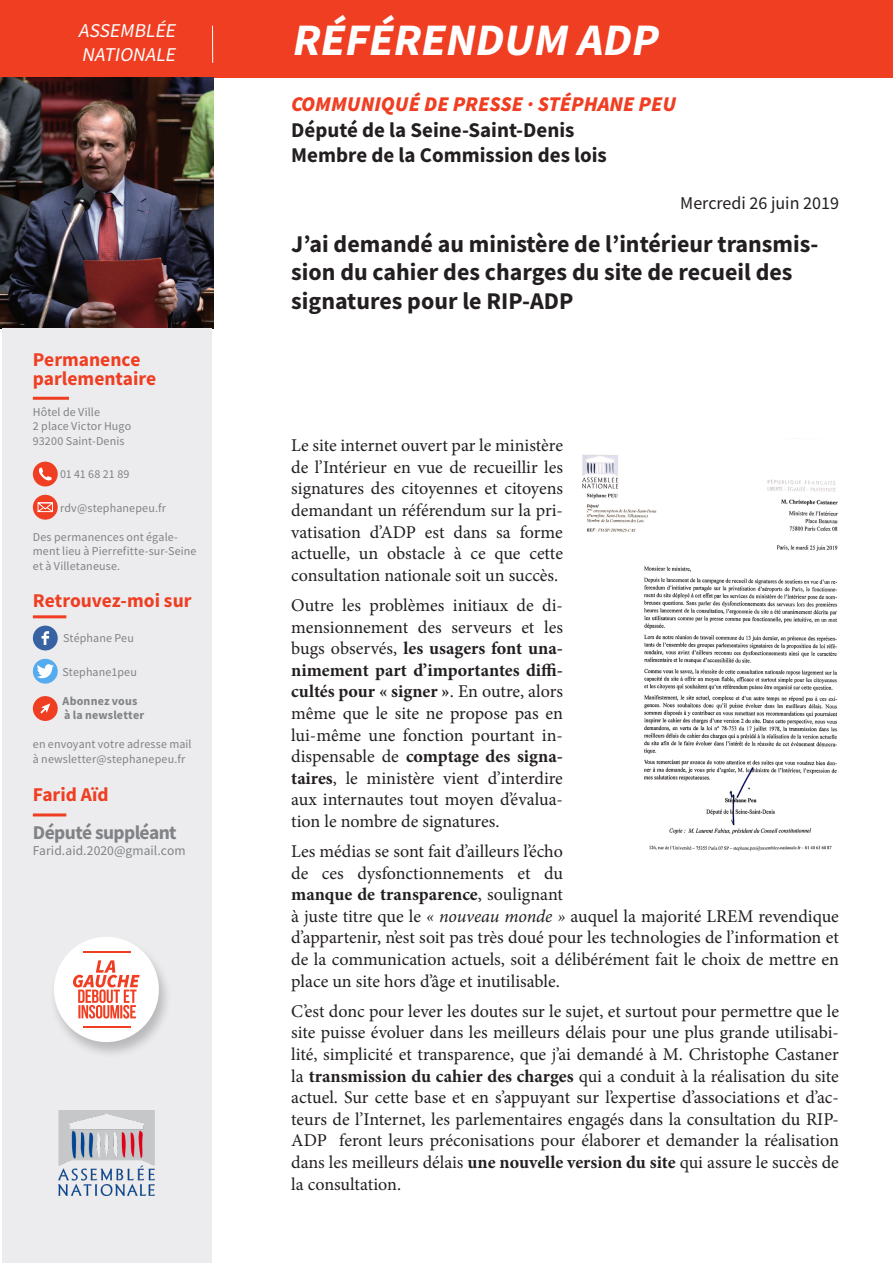
<style>
.page{position:relative;width:893px;height:1263px;background:#fff}
.page>*{position:absolute;margin:0;border:0;box-sizing:border-box;transform-origin:0 0}
.t1{font:italic 700 45px "Source Sans Pro";color:#fff}
.t2{font:700 24px/28.8px "Source Sans Pro";color:#231f20}
.t3{font:700 21px "Source Sans Pro";color:#231f20}
.t4{font:italic 900 21px "Source Sans Pro";color:#ef3e22}
.t5{font:700 19.5px/19.5px "Source Sans Pro";color:#ef3e22}
.t6{font:700 19.5px/37.5px "Source Sans Pro";letter-spacing:-.03em;color:#808285}
.t7{font:italic 19.5px "Source Sans Pro";color:#fff}
.t8{font:18px/21.6px "Minion Pro";color:#231f20;text-align:justify}
.t9{font:18px "Source Sans Pro";color:#231f20}
.t10{font:13.5px "Source Sans Pro";letter-spacing:.005em;color:#808285}
.t11{font:12px/14.4px "Source Sans Pro";letter-spacing:.01em;color:#808285}
.t12{font:700 12px/14.4px "Source Sans Pro";letter-spacing:.015em;color:#808285}
.s1{color:#ef3e22}
.s2{font-weight:700}
.s3{font-style:italic}
</style>
<div class="page">
<div style="left:0;top:0;width:893px;height:78px;background:#ef3e22"></div>
<img style="left:0;top:78px;width:214px;height:251px">
<div style="left:2px;top:329px;width:210px;height:934px;background:#ececee"></div>
<div style="left:33px;top:462px;width:25px;height:24px;background:#ef3e22;border-radius:50%"></div>
<svg style="left:39px;top:467px;width:13px;height:14px"></svg>
<div style="left:33px;top:495px;width:25px;height:25px;background:#ef3e22;border-radius:50%"></div>
<svg style="left:37px;top:502px;width:16px;height:11px"></svg>
<div style="left:33px;top:626px;width:25px;height:24px;background:#3863a2;border-radius:50%"></div>
<svg style="left:41px;top:631px;width:8px;height:14px"></svg>
<div style="left:33px;top:659px;width:25px;height:25px;background:#54abed;border-radius:50%"></div>
<svg style="left:37px;top:664px;width:17px;height:14px"></svg>
<div style="left:33px;top:696px;width:25px;height:25px;background:#ef3e22;border-radius:50%"></div>
<svg style="left:40px;top:703px;width:10px;height:10px"></svg>
<hr style="left:33px;top:397px;width:36px;height:3px;background:#ef3e22">
<hr style="left:33px;top:615px;width:33px;height:3px;background:#ef3e22">
<hr style="left:212px;top:26px;width:1px;height:37px;background:#fff">
<hr style="left:33px;top:813px;width:33px;height:3px;background:#ef3e22">
<div style="left:49px;top:936px;width:123px;height:124px;background:#231f20;opacity:.25"></div>
<div style="left:54px;top:937px;width:105px;height:105px;background:#fff;border-radius:50%"></div>
<hr style="left:83px;top:951px;width:47px;height:2px;background:#ef3e22">
<hr style="left:83px;top:1026px;width:47px;height:1px;background:#ef3e22">
<svg style="left:73px;top:960px;width:67px;height:58px"></svg>
<img style="left:58px;top:1110px;width:97px;height:86px">
<img style="left:582px;top:438px;width:256px;height:413px">
<p class="t7" style="left:78px;top:18px;width:103px">ASSEMBLÉE</p>
<p class="t7" style="left:82px;top:42px;width:99px">NATIONALE</p>
<p class="t5" style="left:33px;top:349px;width:125px">Permanence parlementaire</p>
<p class="t11" style="left:33px;top:405px;width:100px">Hôtel de Ville<br>2 place Victor Hugo<br>93200 Saint-Denis</p>
<p class="t11" style="left:60px;top:467px;width:71px">01 41 68 21 89</p>
<p class="t11" style="left:60px;top:501px;width:107px">rdv@stephanepeu.fr</p>
<p class="t11" style="left:33px;top:530px;width:165px">Des permanences ont égale&shy;ment lieu à Pierrefitte-sur-Seine et à Villetaneuse.</p>
<p class="t5" style="left:33px;top:590px;width:160px">Retrouvez-moi sur</p>
<p class="t11" style="left:63px;top:631px;width:72px">Stéphane Peu</p>
<p class="t11" style="left:63px;top:665px;width:76px">Stephane1peu</p>
<p class="t12" style="left:63px;top:694px;width:83px">Abonnez vous à la newsletter</p>
<p class="t11" style="left:33px;top:737px;width:160px">en envoyant votre adresse mail à newsletter@stephanepeu.fr</p>
<p class="t6" style="left:33px;top:776px;width:145px"><span class="s1">Farid Aïd<br></span>Député suppléant</p>
<p class="t10" style="left:33px;top:842px;width:154px">Farid.aid.2020@gmail.com</p>
<p class="t1" style="left:291px;top:9px;width:378px">RÉFÉRENDUM ADP</p>
<p class="t4" style="left:291px;top:90px;width:386px">COMMUNIQUÉ DE PRESSE · STÉPHANE PEU</p>
<p class="t3" style="left:291px;top:115px;width:285px">Député de la Seine-Saint-Denis</p>
<p class="t3" style="left:291px;top:141px;width:317px">Membre de la Commission des lois</p>
<p class="t9" style="left:680px;top:191px;width:160px">Mercredi 26 juin 2019</p>
<p class="t2" style="left:291px;top:229px;width:529px">J’ai demandé au ministère de l’intérieur transmis&shy;sion du cahier des charges du site de recueil des signatures pour le RIP-ADP</p>
<p class="t8" style="left:291px;top:435px;width:273px">Le site internet ouvert par le ministère de l’Intérieur en vue de recueillir les signatures des citoyennes et citoyens demandant un référendum sur la pri&shy;vatisation d’ADP est dans sa forme actuelle, un obstacle à ce que cette consultation nationale soit un succès.</p>
<p class="t8" style="left:291px;top:594px;width:273px">Outre les problèmes initiaux de di&shy;mensionnement des serveurs et les bugs observés, <span class="s2">les usagers font una&shy;nimement part d’importantes diffi&shy;cultés pour « signer »</span>. En outre, alors même que le site ne propose pas en lui-même une fonction pourtant in&shy;dispensable de <span class="s2">comptage des signa&shy;taires</span>, le ministère vient d’interdire aux internautes tout moyen d’évalua&shy;tion le nombre de signatures.</p>
<p class="t8" style="left:291px;top:841px;width:549px;text-align:left">Les médias se sont fait d’ailleurs l’écho<br>de ces dysfonctionnements et du<br><span class="s2">manque de transparence</span>, soulignant<br>à juste titre que le <span class="s3">« nouveau monde »</span> auquel la majorité LREM revendique d’appartenir, n’est soit pas très doué pour les technologies de l’information et de la communication actuels, soit a délibérément fait le choix de mettre en place un site hors d’âge et inutilisable.</p>
<p class="t8" style="left:291px;top:1000px;width:549px">C’est donc pour lever les doutes sur le sujet, et surtout pour permettre que le site puisse évoluer dans les meilleurs délais pour une plus grande utilisabi&shy;lité, simplicité et transparence, que j’ai demandé à M. Christophe Castaner la <span class="s2">transmission du cahier des charges</span> qui a conduit à la réalisation du site actuel. Sur cette base et en s’appuyant sur l’expertise d’associations et d’ac&shy;teurs de l’Internet, les parlementaires engagés dans la consultation du RIP-ADP feront leurs préconisations pour élaborer et demander la réalisation dans les meilleurs délais <span class="s2">une nouvelle version du site</span> qui assure le succès de la consultation.</p>
</div>
